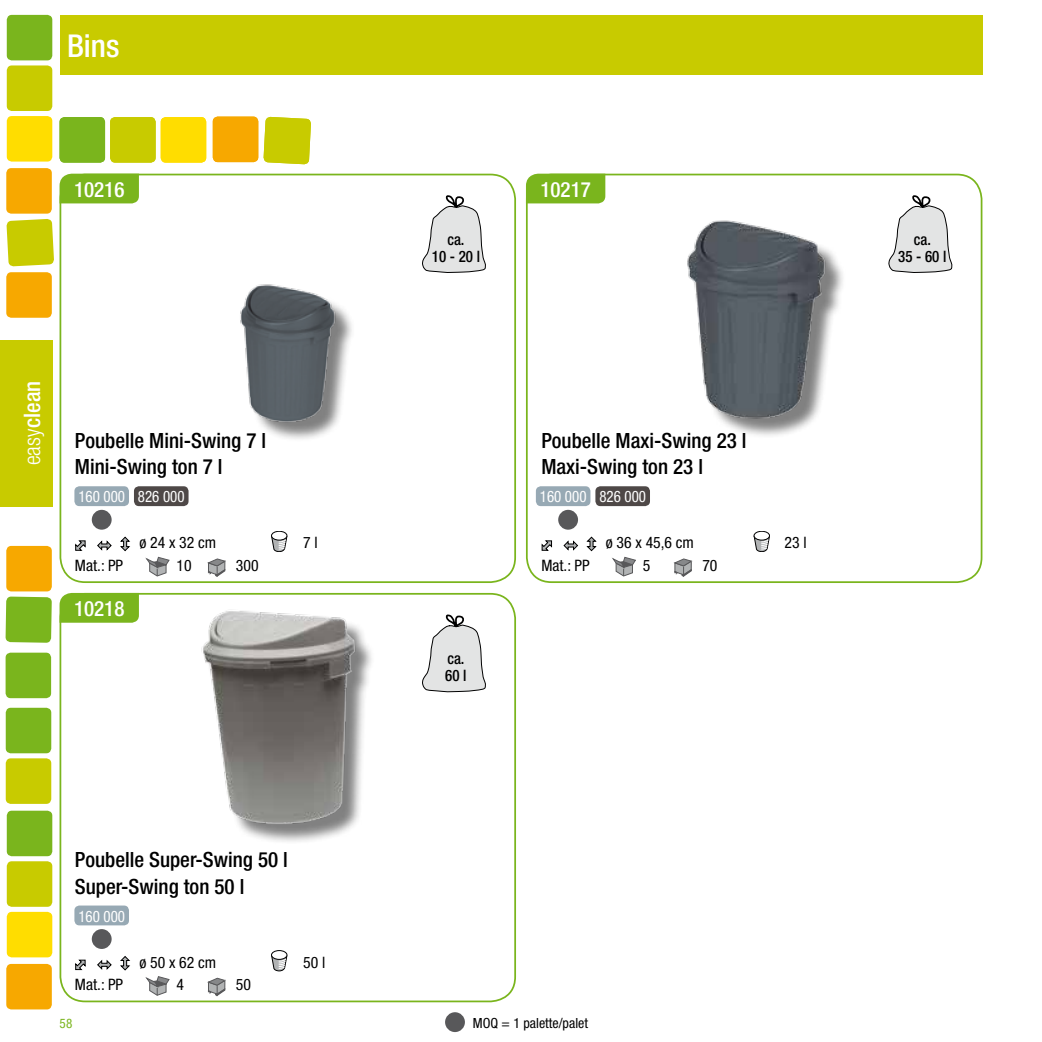
<style>
.page{position:relative;width:1042px;height:1042px;background:#fff}
.page>*{position:absolute;margin:0;border:0;box-sizing:border-box;transform-origin:0 0}
.t1{font:500 condensed 31.5px "Helvetica Neue";color:#fff}
.t2{font:500 condensed 22.75px "Helvetica Neue";color:#fff}
.t3{font:500 condensed 21px/26.2px "Helvetica Neue";color:#000}
.t4{font:500 condensed 21px "Helvetica Neue";color:#fff}
.t5{font:condensed 15.75px "Helvetica Neue";color:#000}
.t6{font:condensed 15.75px "Helvetica Neue";color:#fff;scale:.95 1}
.t7{font:500 condensed 15.75px/16.6px "Helvetica Neue";color:#000;text-align:center;scale:.95 1}
.t8{font:condensed 14px "Helvetica Neue";color:#000}
.t9{font:condensed 13.12px "Helvetica Neue";color:#7ab51d}
.s1{font-weight:300}
</style>
<div class="page">
<div style="left:60px;top:15px;width:922px;height:59px;background:#c8cb00"></div>
<div style="left:213px;top:117px;width:45px;height:45px;background:#f7a800;border-radius:5px"></div>
<svg style="left:263px;top:117px;width:48px;height:47px;background:#cccf14"></svg>
<div style="left:60px;top:117px;width:45px;height:46px;background:#7ab51d;border-radius:5px"></div>
<div style="left:110px;top:117px;width:46px;height:46px;background:#c8cb00;border-radius:5px"></div>
<div style="left:161px;top:117px;width:45px;height:46px;background:#fd0;border-radius:5px"></div>
<div style="left:6px;top:758px;width:45px;height:46px;background:#c8cb00;border-radius:5px"></div>
<div style="left:6px;top:708px;width:45px;height:45px;background:#7ab51d;border-radius:5px"></div>
<div style="left:6px;top:652px;width:45px;height:46px;background:#7ab51d;border-radius:5px"></div>
<svg style="left:6px;top:596px;width:46px;height:47px;background:#81b829"></svg>
<div style="left:7px;top:116px;width:45px;height:46px;background:#fd0;border-radius:5px"></div>
<div style="left:7px;top:65px;width:45px;height:46px;background:#c8cb00;border-radius:5px"></div>
<div style="left:7px;top:15px;width:45px;height:45px;background:#7ab51d;border-radius:5px"></div>
<div style="left:6px;top:964px;width:46px;height:45px;background:#f7a800;border-radius:5px"></div>
<div style="left:7px;top:810px;width:45px;height:46px;background:#7ab51d;border-radius:5px"></div>
<div style="left:7px;top:861px;width:45px;height:46px;background:#c8cb00;border-radius:5px"></div>
<div style="left:7px;top:912px;width:45px;height:45px;background:#fd0;border-radius:5px"></div>
<div style="left:6px;top:546px;width:46px;height:45px;background:#f7a800;border-radius:5px"></div>
<div style="left:6px;top:272px;width:46px;height:46px;background:#f7a800;border-radius:5px"></div>
<svg style="left:6px;top:219px;width:48px;height:47px;background:#cccf17"></svg>
<div style="left:6px;top:168px;width:46px;height:46px;background:#f7a800;border-radius:5px"></div>
<div style="left:0;top:340px;width:53px;height:166px;background:#c8cb00"></div>
<div style="left:60px;top:593px;width:456px;height:409px;border:2px solid #7ab51d;border-radius:25px"></div>
<div style="left:526px;top:174px;width:456px;height:409px;border:2px solid #7ab51d;border-radius:25px"></div>
<div style="left:60px;top:174px;width:456px;height:409px;border:2px solid #7ab51d;border-radius:25px"></div>
<div style="left:244px;top:288px;width:112px;height:155px;background:#000;opacity:.5"></div>
<img style="left:240px;top:284px;width:116px;height:148px">
<div style="left:60px;top:174px;width:79px;height:29px;background:#7ab51d"></div>
<svg style="left:146px;top:557px;width:23px;height:19px"></svg>
<svg style="left:208px;top:559px;width:18px;height:18px"></svg>
<div style="left:271px;top:531px;width:16px;height:9px;border:1px solid #000;border-radius:50%"></div>
<svg style="left:271px;top:535px;width:16px;height:17px"></svg>
<svg style="left:75px;top:540px;width:11px;height:11px"></svg>
<svg style="left:120px;top:536px;width:10px;height:15px"></svg>
<svg style="left:97px;top:540px;width:15px;height:11px"></svg>
<svg style="left:422px;top:195px;width:64px;height:78px"></svg>
<div style="left:134px;top:486px;width:55px;height:20px;background:#4e4847;border-radius:5px"></div>
<div style="left:595px;top:486px;width:55px;height:20px;background:#4e4847;border-radius:5px"></div>
<div style="left:74px;top:486px;width:55px;height:20px;background:#97a9b4;border-radius:5px"></div>
<div style="left:74px;top:905px;width:55px;height:20px;background:#97a9b4;border-radius:5px"></div>
<div style="left:536px;top:486px;width:54px;height:20px;background:#97a9b4;border-radius:5px"></div>
<div style="left:691px;top:224px;width:155px;height:215px;background:#000;opacity:.5"></div>
<img style="left:687px;top:220px;width:159px;height:212px">
<div style="left:526px;top:174px;width:79px;height:29px;background:#7ab51d"></div>
<svg style="left:613px;top:557px;width:22px;height:19px"></svg>
<svg style="left:674px;top:559px;width:18px;height:18px"></svg>
<div style="left:754px;top:531px;width:15px;height:9px;border:1px solid #000;border-radius:50%"></div>
<svg style="left:754px;top:535px;width:15px;height:17px"></svg>
<svg style="left:541px;top:540px;width:11px;height:11px"></svg>
<svg style="left:586px;top:536px;width:11px;height:15px"></svg>
<svg style="left:563px;top:540px;width:15px;height:11px"></svg>
<svg style="left:888px;top:195px;width:64px;height:78px"></svg>
<img style="left:201px;top:611px;width:171px;height:231px">
<div style="left:60px;top:593px;width:79px;height:30px;background:#7ab51d"></div>
<svg style="left:146px;top:976px;width:23px;height:19px"></svg>
<svg style="left:208px;top:978px;width:18px;height:18px"></svg>
<div style="left:271px;top:950px;width:16px;height:9px;border:1px solid #000;border-radius:50%"></div>
<svg style="left:271px;top:954px;width:16px;height:17px"></svg>
<svg style="left:75px;top:959px;width:11px;height:11px"></svg>
<svg style="left:120px;top:956px;width:10px;height:14px"></svg>
<svg style="left:97px;top:959px;width:15px;height:11px"></svg>
<svg style="left:422px;top:614px;width:64px;height:78px"></svg>
<div style="left:445px;top:1012px;width:20px;height:20px;background:#58585a;border-radius:50%"></div>
<div style="left:92px;top:510px;width:20px;height:20px;background:#58585a;border-radius:50%"></div>
<div style="left:92px;top:929px;width:20px;height:20px;background:#58585a;border-radius:50%"></div>
<div style="left:558px;top:510px;width:20px;height:20px;background:#58585a;border-radius:50%"></div>
<p class="t1" style="left:67px;top:27px;width:54px">Bins</p>
<p class="t4" style="left:74px;top:177px;width:52px">10216</p>
<p class="t7" style="left:432px;top:231px;width:52px">ca.<br>10 - 20 l</p>
<p class="t4" style="left:540px;top:177px;width:52px">10217</p>
<p class="t2" style="left:18px;top:465px;width:86px;rotate:-90deg"><span class="s1">easy</span>clean</p>
<p class="t3" style="left:75px;top:427px;width:193px">Poubelle Mini-Swing 7 l<br>Mini-Swing ton 7 l</p>
<p class="t3" style="left:541px;top:427px;width:207px">Poubelle Maxi-Swing 23 l<br>Maxi-Swing ton 23 l</p>
<p class="t6" style="left:78px;top:488px;width:113px">160 000 826 000</p>
<p class="t6" style="left:599px;top:488px;width:51px">826 000</p>
<p class="t6" style="left:540px;top:488px;width:51px">160 000</p>
<p class="t5" style="left:139px;top:533px;width:78px">ø 24 x 32 cm</p>
<p class="t5" style="left:303px;top:533px;width:16px">7 l</p>
<p class="t5" style="left:75px;top:556px;width:50px">Mat.: PP</p>
<p class="t5" style="left:176px;top:556px;width:17px">10</p>
<p class="t5" style="left:236px;top:556px;width:24px">300</p>
<p class="t4" style="left:74px;top:596px;width:52px">10218</p>
<p class="t7" style="left:445px;top:650px;width:24px;text-align:left">ca.<br>60 l</p>
<p class="t5" style="left:606px;top:533px;width:90px">ø 36 x 45,6 cm</p>
<p class="t5" style="left:784px;top:533px;width:24px">23 l</p>
<p class="t5" style="left:541px;top:556px;width:50px">Mat.: PP</p>
<p class="t5" style="left:643px;top:556px;width:9px">5</p>
<p class="t5" style="left:702px;top:556px;width:17px">70</p>
<p class="t3" style="left:75px;top:846px;width:214px">Poubelle Super-Swing 50 l<br>Super-Swing ton 50 l</p>
<p class="t6" style="left:78px;top:907px;width:51px">160 000</p>
<p class="t5" style="left:139px;top:953px;width:78px">ø 50 x 62 cm</p>
<p class="t5" style="left:303px;top:953px;width:24px">50 l</p>
<p class="t5" style="left:75px;top:975px;width:50px">Mat.: PP</p>
<p class="t5" style="left:176px;top:975px;width:9px">4</p>
<p class="t5" style="left:236px;top:975px;width:17px">50</p>
<p class="t9" style="left:60px;top:1015px;width:15px">58</p>
<p class="t8" style="left:473px;top:1014px;width:117px">MOQ = 1 palette/palet</p>
<p class="t7" style="left:898px;top:231px;width:52px">ca.<br>35 - 60 l</p>
</div>
